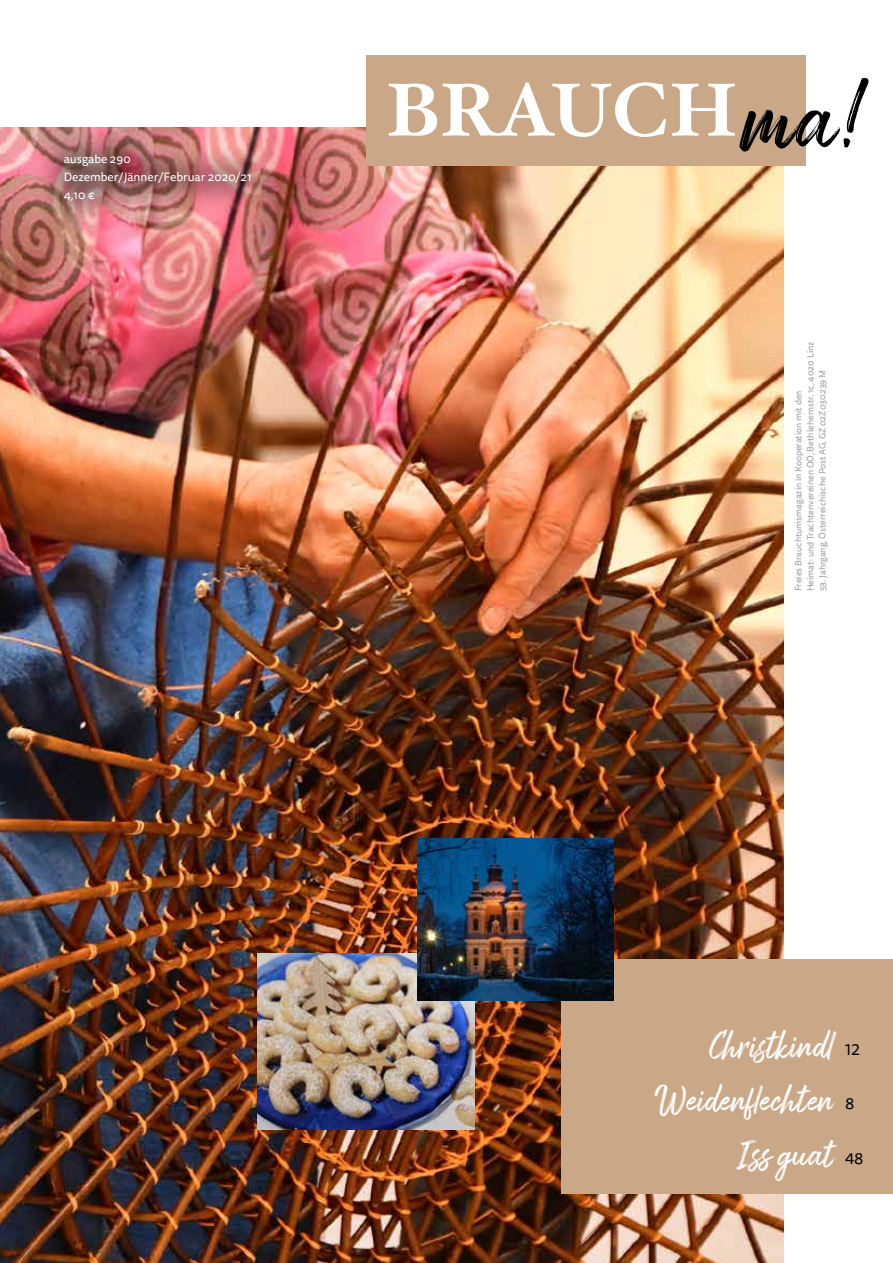
<style>
.page{position:relative;width:893px;height:1263px;background:#fff}
.page>*{position:absolute;margin:0;border:0;box-sizing:border-box;transform-origin:0 0}
.t1{font:85.5px "Arsilon";color:#000}
.t2{font:700 75px "Hoefler Txt";color:#fff}
.t3{font:32.85px/54.3px "Arsilon";color:#fff;text-align:right}
.t4{font:15.75px "Tisa Sans Pro";color:#000}
.t5{font:12px/18px "Tisa Sans Pro";color:#fff}
.t6{font:9px/12px "Tisa Sans Pro";color:#9d9d9c}
</style>
<div class="page">
<img style="left:0;top:128px;width:783px;height:1135px">
<img style="left:258px;top:954px;width:217px;height:175px">
<div style="left:561px;top:959px;width:332px;height:234px;background:#caa887"></div>
<div style="left:366px;top:55px;width:439px;height:111px;background:#caa887"></div>
<img style="left:417px;top:839px;width:196px;height:161px">
<div style="left:33px;top:124px;width:249px;height:107px;background:#000;opacity:.53"></div>
<h3 class="t5" style="left:64px;top:150px;width:189px">ausgabe 290<br>Dezember/Jänner/Februar 2020/21<br>4,10 €</h3>
<h1 class="t1" style="left:744px;top:67px;width:134px">ma!</h1>
<h2 class="t2" style="left:386px;top:53px;width:353px">BRAUCH</h2>
<p class="t6" style="left:792px;top:591px;width:251px;rotate:-90deg">Freies Brauchtumsmagazin in Kooperation mit den<br>Heimat- und Trachtenvereinen OÖ, Bethlehemstr. 1c, 4020 Linz</p>
<p class="t6" style="left:816px;top:591px;width:223px;rotate:-90deg">53. Jahrgang, Österreichische Post AG, GZ 02Z030239 M</p>
<h3 class="t3" style="left:654px;top:1017px;width:181px">Christkindl<br>Weidenflechten<br>Iss guat</h3>
<h3 class="t4" style="left:845px;top:1039px;width:16px">12</h3>
<h3 class="t4" style="left:845px;top:1093px;width:11px">8</h3>
<h3 class="t4" style="left:845px;top:1148px;width:20px">48</h3>
</div>
